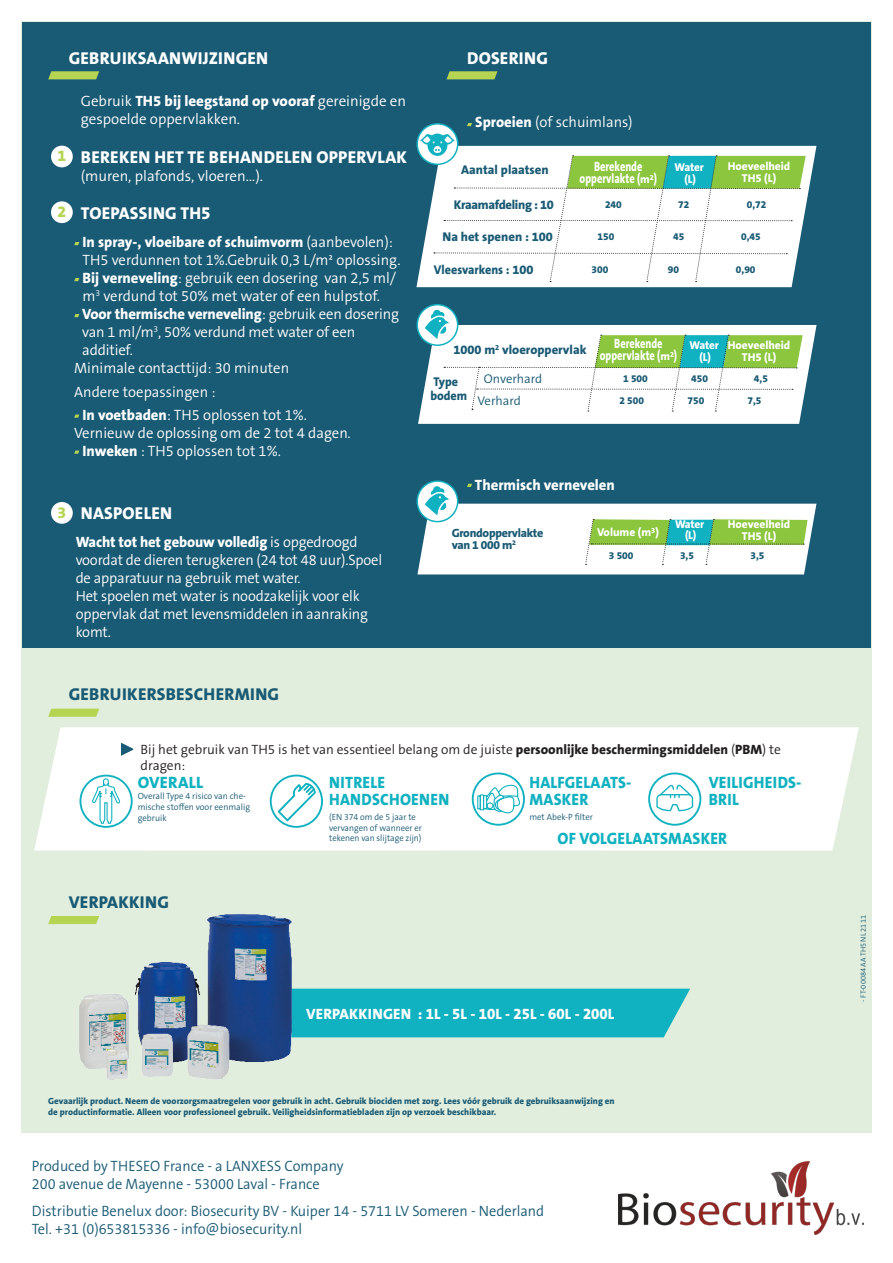
<style>
.page{position:relative;width:893px;height:1263px;background:#fff}
.page>*{position:absolute;margin:0;border:0;box-sizing:border-box;transform-origin:0 0}
.t1{font:800 17.25px "The Sans B W8";letter-spacing:.015em;color:#fff}
.t2{font:800 17.25px "The Sans B W8";letter-spacing:.015em;color:#195a74}
.t3{font:800 16.5px/16.5px "The Sans B W8";letter-spacing:.015em;color:#10b1c0;scale:.95 1}
.t4{font:800 16.5px "The Sans B W8";letter-spacing:.015em;color:#10b1c0}
.t5{font:800 15.9px "The Sans B W8";color:#b5d451}
.t6{font:300 15px/18px "The Sans B W4";color:#fff}
.t7{font:300 15px/18px "The Sans B W4";color:#195a74;scale:.96 1}
.t8{font:800 15px "The Sans B W8";color:#fff}
.t9{font:300 13.5px/16.2px "The Sans B W4";color:#231f20}
.t10{font:800 13.5px/12.1px "The Sans B W8";color:#fff;text-align:center;scale:.77 1}
.t11{font:800 12.75px "The Sans B W8";color:#195a74}
.t12{font:800 12.75px "The Sans B W8";color:#195a74;scale:.95 1}
.t13{font:800 12.75px "The Sans B W8";letter-spacing:-.025em;color:#195a74}
.t14{font:300 12.75px "The Sans B W4";color:#195a74}
.t15{font:800 12px "The Sans B W8";letter-spacing:-.025em;color:#195a74}
.t16{font:800 11.4px/12.1px "The Sans B W8";color:#fff;text-align:center}
.t17{font:800 10.2px "The Sans B W8";color:#195a74}
.t18{font:800 9px/10.8px "The Sans B W8";color:#195a74}
.t19{font:300 9px/10.8px "The Sans B W4";color:#195a74}
.t20{font:300 9px/10.8px "The Sans B W4";color:#195a74;scale:.96 1}
.t21{font:300 7.5px "The Sans B W4";color:#195a74}
.s1{font-family:"The Sans B W8";font-weight:800}
.s2{font-size:11.4px}
</style>
<div class="page">
<div style="left:21px;top:21px;width:851px;height:1111px;background:#e1eedd"></div>
<div style="left:306px;top:989px;width:384px;height:48px;background:#10b1c0"></div>
<img style="left:65px;top:914px;width:241px;height:166px">
<div style="left:22px;top:22px;width:849px;height:625px;background:#195a74"></div>
<svg style="left:48px;top:71px;width:51px;height:8px"></svg>
<svg style="left:446px;top:71px;width:51px;height:8px"></svg>
<svg style="left:48px;top:709px;width:51px;height:8px"></svg>
<svg style="left:48px;top:916px;width:51px;height:8px"></svg>
<div style="left:34px;top:727px;width:825px;height:124px;background:#fff"></div>
<svg style="left:121px;top:741px;width:13px;height:16px"></svg>
<div style="left:270px;top:775px;width:53px;height:53px;border:2px solid #10b1c0;border-radius:50%"></div>
<svg style="left:278px;top:783px;width:37px;height:38px"></svg>
<div style="left:80px;top:775px;width:53px;height:53px;border:2px solid #10b1c0;border-radius:50%"></div>
<svg style="left:91px;top:778px;width:30px;height:46px"></svg>
<div style="left:648px;top:772px;width:53px;height:54px;border:2px solid #10b1c0;border-radius:50%"></div>
<svg style="left:656px;top:784px;width:37px;height:27px"></svg>
<div style="left:472px;top:772px;width:53px;height:54px;border:2px solid #10b1c0;border-radius:50%"></div>
<svg style="left:477px;top:783px;width:43px;height:30px"></svg>
<div style="left:51px;top:146px;width:22px;height:21px;background:#fff;border-radius:50%"></div>
<div style="left:51px;top:201px;width:22px;height:22px;background:#fff;border-radius:50%"></div>
<div style="left:51px;top:502px;width:22px;height:22px;background:#fff;border-radius:50%"></div>
<svg style="left:74px;top:242px;width:5px;height:3px"></svg>
<svg style="left:74px;top:278px;width:5px;height:3px"></svg>
<svg style="left:74px;top:314px;width:5px;height:3px"></svg>
<svg style="left:74px;top:414px;width:5px;height:4px"></svg>
<svg style="left:74px;top:450px;width:5px;height:4px"></svg>
<svg style="left:416px;top:146px;width:400px;height:141px;fill:#fff"></svg>
<svg style="left:417px;top:124px;width:41px;height:40px"></svg>
<div style="left:416px;top:123px;width:42px;height:42px;border:1px solid #10b1c0;border-radius:50%"></div>
<svg style="left:420px;top:133px;width:386px;height:149px"></svg>
<svg style="left:417px;top:305px;width:41px;height:40px"></svg>
<div style="left:416px;top:304px;width:42px;height:42px;border:1px solid #10b1c0;border-radius:50%"></div>
<svg style="left:418px;top:310px;width:398px;height:114px"></svg>
<svg style="left:467px;top:123px;width:5px;height:3px"></svg>
<svg style="left:417px;top:481px;width:41px;height:41px"></svg>
<div style="left:416px;top:480px;width:42px;height:42px;border:1px solid #10b1c0;border-radius:50%"></div>
<svg style="left:417px;top:484px;width:399px;height:90px"></svg>
<img style="left:618px;top:1162px;width:245px;height:72px">
<p class="t1" style="left:69px;top:47px;width:201px">GEBRUIKSAANWIJZINGEN</p>
<p class="t1" style="left:467px;top:47px;width:82px">DOSERING</p>
<p class="t5" style="left:58px;top:146px;width:10px">1</p>
<p class="t6" style="left:81px;top:92px;width:327px">Gebruik <span class="s1">TH5 bij leegstand op vooraf</span> gereinigde en gespoelde oppervlakken.</p>
<p class="t1" style="left:81px;top:146px;width:328px">BEREKEN HET TE BEHANDELEN OPPERVLAK</p>
<p class="t6" style="left:81px;top:167px;width:184px">(muren, plafonds, vloeren...).</p>
<p class="t5" style="left:58px;top:202px;width:10px">2</p>
<p class="t1" style="left:81px;top:202px;width:131px">TOEPASSING TH5</p>
<p class="t6" style="left:83px;top:233px;width:320px"><span class="s1">In spray-, vloeibare of schuimvorm</span> (aanbevolen):<br>TH5 verdunnen tot 1%.Gebruik 0,3 L/m² oplossing.</p>
<p class="t6" style="left:83px;top:269px;width:315px"><span class="s1">Bij verneveling</span>: gebruik een dosering van 2,5 ml/ m<sup>3</sup> verdund tot 50% met water of een hulpstof.</p>
<p class="t6" style="left:82px;top:305px;width:318px"><span class="s1">Voor thermische verneveling</span>: gebruik een dosering van 1 ml/m<sup>3</sup>, 50% verdund met water of een additief.</p>
<p class="t6" style="left:74px;top:359px;width:216px">Minimale contacttijd: 30 minuten</p>
<p class="t6" style="left:74px;top:383px;width:143px">Andere toepassingen :</p>
<p class="t6" style="left:83px;top:406px;width:226px"><span class="s1">In voetbaden</span>: TH5 oplossen tot 1%.</p>
<p class="t6" style="left:74px;top:424px;width:278px">Vernieuw de oplossing om de 2 tot 4 dagen.</p>
<p class="t6" style="left:83px;top:442px;width:200px"><span class="s1">Inweken</span> : TH5 oplossen tot 1%.</p>
<p class="t5" style="left:58px;top:502px;width:10px">3</p>
<p class="t1" style="left:81px;top:502px;width:93px">NASPOELEN</p>
<p class="t6" style="left:76px;top:533px;width:308px"><span class="s1">Wacht tot het gebouw volledig</span> is opgedroogd voordat de dieren terugkeren (24 tot 48 uur).Spoel de apparatuur na gebruik met water.</p>
<p class="t6" style="left:76px;top:587px;width:294px">Het spoelen met water is noodzakelijk voor elk oppervlak dat met levensmiddelen in aanraking komt.</p>
<p class="t2" style="left:69px;top:683px;width:212px">GEBRUIKERSBESCHERMING</p>
<p class="t6" style="left:475px;top:113px;width:159px"><span class="s1">Sproeien</span> (of schuimlans)</p>
<p class="t11" style="left:461px;top:162px;width:89px">Aantal plaatsen</p>
<p class="t13" style="left:454px;top:196px;width:102px">Kraamafdeling : 10</p>
<p class="t11" style="left:442px;top:228px;width:112px">Na het spenen : 100</p>
<p class="t12" style="left:434px;top:261px;width:106px">Vleesvarkens : 100</p>
<p class="t10" style="left:580px;top:160px;width:102px">Berekende oppervlakte (<span class="s2">m</span><sup>2</sup>)</p>
<p class="t16" style="left:728px;top:160px;width:64px">Hoeveelheid<br>TH5 (L)</p>
<p class="t16" style="left:675px;top:161px;width:31px">Water</p>
<p class="t16" style="left:685px;top:173px;width:13px">(L)</p>
<p class="t17" style="left:605px;top:198px;width:18px">240</p>
<p class="t17" style="left:598px;top:230px;width:18px">150</p>
<p class="t17" style="left:591px;top:263px;width:18px">300</p>
<p class="t17" style="left:678px;top:198px;width:13px">72</p>
<p class="t17" style="left:673px;top:230px;width:13px">45</p>
<p class="t17" style="left:668px;top:263px;width:13px">90</p>
<p class="t17" style="left:747px;top:198px;width:21px">0,72</p>
<p class="t17" style="left:741px;top:230px;width:21px">0,45</p>
<p class="t17" style="left:736px;top:263px;width:21px">0,90</p>
<p class="t11" style="left:454px;top:342px;width:135px">1000 m<sup>2</sup> vloeroppervlak</p>
<p class="t14" style="left:478px;top:392px;width:45px">Verhard</p>
<p class="t14" style="left:484px;top:371px;width:60px">Onverhard</p>
<p class="t12" style="left:433px;top:373px;width:28px">Type</p>
<p class="t12" style="left:430px;top:388px;width:40px">bodem</p>
<p class="t10" style="left:600px;top:337px;width:102px">Berekende oppervlakte (<span class="s2">m</span><sup>2</sup>)</p>
<p class="t17" style="left:623px;top:372px;width:26px">1 500</p>
<p class="t17" style="left:619px;top:394px;width:26px">2 500</p>
<p class="t16" style="left:690px;top:339px;width:31px">Water</p>
<p class="t16" style="left:700px;top:351px;width:13px">(L)</p>
<p class="t17" style="left:691px;top:372px;width:18px">450</p>
<p class="t17" style="left:687px;top:394px;width:18px">750</p>
<p class="t16" style="left:728px;top:339px;width:64px">Hoeveelheid<br>TH5 (L)</p>
<p class="t17" style="left:754px;top:372px;width:16px">4,5</p>
<p class="t17" style="left:747px;top:394px;width:16px">7,5</p>
<p class="t8" style="left:475px;top:475px;width:141px">Thermisch vernevelen</p>
<p class="t15" style="left:452px;top:525px;width:93px">Grondoppervlakte</p>
<p class="t15" style="left:452px;top:537px;width:66px">van 1 000 m<sup>2</sup></p>
<p class="t16" style="left:597px;top:526px;width:63px">Volume (m<sup>3</sup>)</p>
<p class="t16" style="left:675px;top:518px;width:31px">Water</p>
<p class="t16" style="left:685px;top:529px;width:13px">(L)</p>
<p class="t16" style="left:728px;top:518px;width:64px">Hoeveelheid<br>TH5 (L)</p>
<p class="t17" style="left:609px;top:549px;width:26px">3 500</p>
<p class="t17" style="left:680px;top:549px;width:16px">3,5</p>
<p class="t17" style="left:751px;top:549px;width:16px">3,5</p>
<p class="t9" style="left:141px;top:741px;width:642px">Bij het gebruik van TH5 is het van essentieel belang om de juiste <span class="s1">persoonlijke beschermingsmiddelen</span> (<span class="s1">PBM</span>) te dragen:</p>
<p class="t3" style="left:329px;top:774px;width:128px">NITRELE<br>HANDSCHOENEN</p>
<p class="t20" style="left:329px;top:811px;width:98px">(EN 374 om de 5 jaar te vervangen of wanneer er tekenen van slijtage zijn)</p>
<p class="t4" style="left:138px;top:772px;width:67px">OVERALL</p>
<p class="t19" style="left:138px;top:791px;width:114px">Overall Type 4 risico van che&shy;mische stoffen voor eenmalig gebruik</p>
<p class="t3" style="left:529px;top:774px;width:109px">HALFGELAATS-<br>MASKER</p>
<p class="t19" style="left:529px;top:811px;width:65px">met Abek-P filter</p>
<p class="t3" style="left:558px;top:830px;width:180px">OF VOLGELAATSMASKER</p>
<p class="t3" style="left:709px;top:774px;width:99px">VEILIGHEIDS-<br>BRIL</p>
<p class="t2" style="left:69px;top:891px;width:102px">VERPAKKING</p>
<p class="t8" style="left:306px;top:1004px;width:310px">VERPAKKINGEN : 1L - 5L - 10L - 25L - 60L - 200L</p>
<p class="t18" style="left:48px;top:1096px;width:568px">Gevaarlijk product. Neem de voorzorgsmaatregelen voor gebruik in acht. Gebruik biociden met zorg. Lees vóór gebruik de gebruiksaanwijzing en de productinformatie. Alleen voor professioneel gebruik. Veiligheidsinformatiebladen zijn op verzoek beschikbaar.</p>
<p class="t7" style="left:32px;top:1157px;width:326px">Produced by THESEO France - a LANXESS Company<br>200 avenue de Mayenne - 53000 Laval - France</p>
<p class="t7" style="left:32px;top:1202px;width:535px">Distributie Benelux door: Biosecurity BV - Kuiper 14 - 5711 LV Someren - Nederland<br>Tel. +31 (0)653815336 - info@biosecurity.nl</p>
<p class="t21" style="left:858px;top:1002px;width:88px;rotate:-90deg">- FT-00084 AA TH5 NL 2111</p>
</div>
